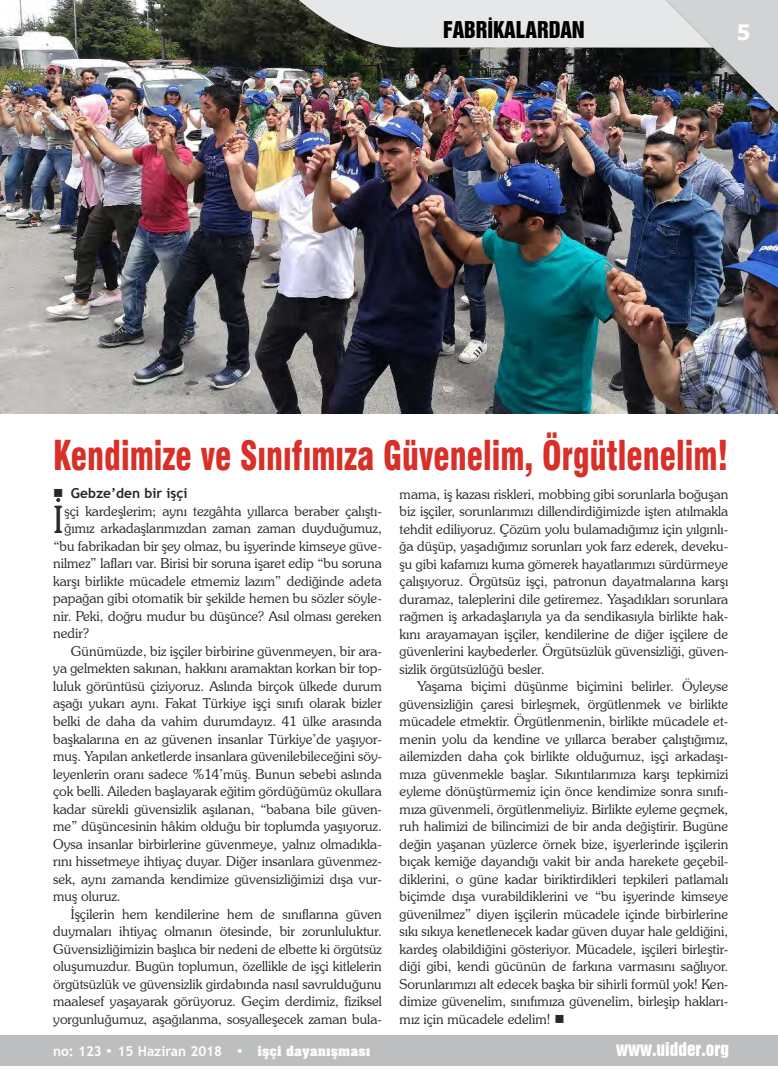
<style>
.page{position:relative;width:778px;height:1088px;background:#fff}
.page>*{position:absolute;margin:0;border:0;box-sizing:border-box;transform-origin:0 0}
.t1{font:900 condensed 39.38px "Swiss 721 BT";color:#d82f28;scale:.83 1}
.t2{font:300 38px "Souvenir IT Cby BT";color:#292829}
.t3{font:21.25px "Swiss 921 BT Regular A";color:#000}
.t4{font:700 21.25px "Tahoma";color:#fff}
.t5{font:17.5px "Swiss 921 BT Regular A";color:#fff}
.t6{font:300 13.75px/17.5px "Souvenir IT Cby BT";color:#292829;text-align:justify}
.t7{font:700 13.75px "Trebuchet MS";color:#fff}
.t8{font:700 13.75px "Trebuchet MS";color:#292829}
.s1{font-family:"Aachen BT"}
</style>
<div class="page">
<div style="left:0;top:1035px;width:778px;height:30px;background:#bcbec0"></div>
<img style="left:0;top:0;width:778px;height:413px">
<img style="left:651px;top:112px;width:127px;height:14px">
<img style="left:287px;top:0;width:491px;height:112px">
<h3 class="t3" style="left:443px;top:16px;width:143px">FABRİKALARDAN</h3>
<h3 class="t4" style="left:737px;top:17px;width:15px">5</h3>
<h1 class="t1" style="left:53px;top:432px;width:815px">Kendimize ve Sınıfımıza Güvenelim, Örgütlenelim!</h1>
<p class="t8" style="left:71px;top:485px;width:118px">Gebze’den bir işçi</p>
<h2 class="t2" style="left:53px;top:497px;width:12px">İ</h2>
<p class="t6" style="left:65px;top:502px;width:319px">şçi kardeşlerim; aynı tezgâhta yıllarca beraber çalıştı-</p>
<p class="t6" style="left:65px;top:520px;width:319px">ğımız arkadaşlarımızdan zaman zaman duyduğumuz,</p>
<p class="t6" style="left:53px;top:537px;width:330px">“bu fabrikadan bir şey olmaz, bu işyerinde kimseye güve-</p>
<p class="t6" style="left:53px;top:555px;width:330px">nilmez” lafları var. Birisi bir soruna işaret edip “bu soruna</p>
<p class="t6" style="left:53px;top:572px;width:330px">karşı birlikte mücadele etmemiz lazım” dediğinde adeta</p>
<p class="t6" style="left:53px;top:590px;width:330px">papağan gibi otomatik bir şekilde hemen bu sözler söyle-</p>
<p class="t6" style="left:53px;top:607px;width:330px">nir. Peki, doğru mudur bu düşünce? Asıl olması gereken</p>
<p class="t6" style="left:53px;top:625px;width:37px">nedir?</p>
<p class="t6" style="left:71px;top:642px;width:312px">Günümüzde, biz işçiler birbirine güvenmeyen, bir ara-</p>
<p class="t6" style="left:53px;top:660px;width:330px">ya gelmekten sakınan, hakkını aramaktan korkan bir top-</p>
<p class="t6" style="left:53px;top:677px;width:330px">luluk görüntüsü çiziyoruz. Aslında birçok ülkede durum</p>
<p class="t6" style="left:53px;top:695px;width:330px">aşağı yukarı aynı. Fakat Türkiye işçi sınıfı olarak bizler</p>
<p class="t6" style="left:53px;top:712px;width:330px">belki de daha da vahim durumdayız. 41 ülke arasında</p>
<p class="t6" style="left:53px;top:730px;width:330px">başkalarına en az güvenen insanlar Türkiye’de yaşıyor-</p>
<p class="t6" style="left:53px;top:747px;width:330px">muş. Yapılan anketlerde insanlara güvenilebileceğini söy-</p>
<p class="t6" style="left:53px;top:765px;width:330px">leyenlerin oranı sadece %14’müş. Bunun sebebi aslında</p>
<p class="t6" style="left:53px;top:782px;width:330px">çok belli. Aileden başlayarak eğitim gördüğümüz okullara</p>
<p class="t6" style="left:53px;top:800px;width:330px">kadar sürekli güvensizlik aşılanan, “babana bile güven-</p>
<p class="t6" style="left:53px;top:817px;width:330px">me” düşüncesinin hâkim olduğu bir toplumda yaşıyoruz.</p>
<p class="t6" style="left:53px;top:835px;width:330px">Oysa insanlar birbirlerine güvenmeye, yalnız olmadıkla-</p>
<p class="t6" style="left:53px;top:852px;width:330px">rını hissetmeye ihtiyaç duyar. Diğer insanlara güvenmez-</p>
<p class="t6" style="left:53px;top:870px;width:330px">sek, aynı zamanda kendimize güvensizliğimizi dışa vur-</p>
<p class="t6" style="left:53px;top:887px;width:69px">muş oluruz.</p>
<p class="t6" style="left:71px;top:905px;width:312px">İşçilerin hem kendilerine hem de sınıflarına güven</p>
<p class="t6" style="left:53px;top:922px;width:330px">duymaları ihtiyaç olmanın ötesinde, bir zorunluluktur.</p>
<p class="t6" style="left:53px;top:940px;width:330px">Güvensizliğimizin başlıca bir nedeni de elbette ki örgütsüz</p>
<p class="t6" style="left:53px;top:957px;width:330px">oluşumuzdur. Bugün toplumun, özellikle de işçi kitlelerin</p>
<p class="t6" style="left:53px;top:975px;width:330px">örgütsüzlük ve güvensizlik girdabında nasıl savrulduğunu</p>
<p class="t6" style="left:53px;top:992px;width:330px">maalesef yaşayarak görüyoruz. Geçim derdimiz, fiziksel</p>
<p class="t6" style="left:53px;top:1010px;width:330px">yorgunluğumuz, aşağılanma, sosyalleşecek zaman bula-</p>
<p class="t6" style="left:400px;top:485px;width:330px">mama, iş kazası riskleri, mobbing gibi sorunlarla boğuşan biz işçiler, sorunlarımızı dillendirdiğimizde işten atılmakla tehdit ediliyoruz. Çözüm yolu bulamadığımız için yılgınlı&shy;ğa düşüp, yaşadığımız sorunları yok farz ederek, deveku&shy;şu gibi kafamızı kuma gömerek hayatlarımızı sürdürmeye çalışıyoruz. Örgütsüz işçi, patronun dayatmalarına karşı duramaz, taleplerini dile getiremez. Yaşadıkları sorunlara rağmen iş arkadaşlarıyla ya da sendikasıyla birlikte hak&shy;kını arayamayan işçiler, kendilerine de diğer işçilere de güvenlerini kaybederler. Örgütsüzlük güvensizliği, güven&shy;sizlik örgütsüzlüğü besler.</p>
<p class="t6" style="left:400px;top:677px;width:330px;text-indent:18px">Yaşama biçimi düşünme biçimini belirler. Öyleyse güvensizliğin çaresi birleşmek, örgütlenmek ve birlikte mücadele etmektir. Örgütlenmenin, birlikte mücadele et&shy;menin yolu da kendine ve yıllarca beraber çalıştığımız, ailemizden daha çok birlikte olduğumuz, işçi arkadaşı&shy;mıza güvenmekle başlar. Sıkıntılarımıza karşı tepkimizi eyleme dönüştürmemiz için önce kendimize sonra sınıfı&shy;mıza güvenmeli, örgütlenmeliyiz. Birlikte eyleme geçmek, ruh halimizi de bilincimizi de bir anda değiştirir. Bugüne değin yaşanan yüzlerce örnek bize, işyerlerinde işçilerin bıçak kemiğe dayandığı vakit bir anda harekete geçebil&shy;diklerini, o güne kadar biriktirdikleri tepkileri patlamalı biçimde dışa vurabildiklerini ve “bu işyerinde kimseye güvenilmez” diyen işçilerin mücadele içinde birbirlerine sıkı sıkıya kenetlenecek kadar güven duyar hale geldiğini, kardeş olabildiğini gösteriyor. Mücadele, işçileri birleştir&shy;diği gibi, kendi gücünün de farkına varmasını sağlıyor.<br>Sorunlarımızı alt edecek başka bir sihirli formül yok! Ken&shy;dimize güvenelim, sınıfımıza güvenelim, birleşip hakları&shy;mız için mücadele edelim! ■</p>
<p class="t7" style="left:53px;top:1042px;width:319px">no: 123 <span class="s1">•</span> 15 Haziran 2018 <span class="s1">• işçi dayanışması</span></p>
<p class="t5" style="left:616px;top:1038px;width:114px">www.uidder.org</p>
</div>
